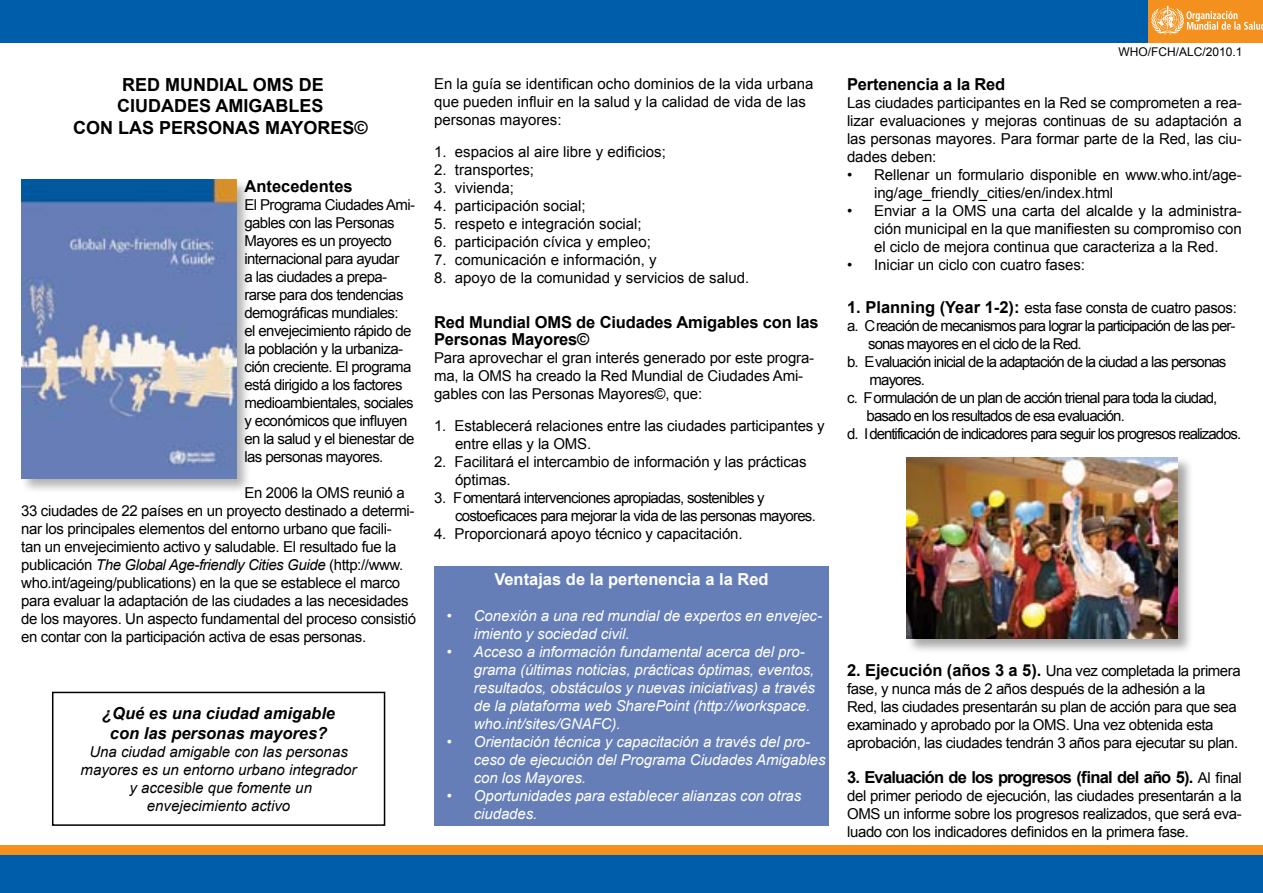
<style>
.page{position:relative;width:1263px;height:893px;background:#fff}
.page>*{position:absolute;margin:0;border:0;box-sizing:border-box;transform-origin:0 0}
.t1{font:700 18px/21.6px "Arial";color:#000;text-align:center}
.t2{font:700 16.5px/16.5px "Arial";letter-spacing:-.01em;color:#000}
.t3{font:700 16.5px "Arial";letter-spacing:-.05em;color:#000}
.t4{font:italic 700 16.5px/19.8px "Arial";color:#000;text-align:center}
.t5{font:700 16.5px "Arial";color:#fff}
.t6{font:15px/18px "Arial";letter-spacing:-.025em;color:#000}
.t7{font:italic 15px/18px "Arial";letter-spacing:-.005em;color:#fff}
.t8{font:15px/18px "Arial";color:#000}
.t9{font:15px "Arial";letter-spacing:-.06em;color:#000}
.t10{font:15px/18px "Arial";letter-spacing:-.005em;color:#000}
.t11{font:italic 15px/18px "Arial";color:#000;text-align:center}
.t12{font:15px/18px "Arial";letter-spacing:-.05em;color:#000}
.t13{font:15px "Arial";letter-spacing:-.065em;color:#000}
.t14{font:12px "Arial";color:#000}
.s1{font-style:italic}
.s2{font-weight:700;font-size:16.5px}
.s3{font-weight:400;font-size:15px}
</style>
<div class="page">
<div style="left:0;top:0;width:1263px;height:43px;background:#005daa"></div>
<div style="left:21px;top:179px;width:231px;height:315px;background:#000;opacity:.3"></div>
<img style="left:21px;top:179px;width:215px;height:300px">
<svg style="left:1148px;top:0;width:115px;height:43px;background:#f5a03e"></svg>
<div style="left:0;top:853px;width:1263px;height:40px;background:#005daa"></div>
<div style="left:0;top:845px;width:1263px;height:9px;background:#f4901d"></div>
<div style="left:434px;top:566px;width:395px;height:260px;background:#657eb7"></div>
<div style="left:52px;top:692px;width:333px;height:134px;border:2px solid #000"></div>
<div style="left:906px;top:457px;width:287px;height:196px;background:#000;opacity:.35"></div>
<img style="left:906px;top:457px;width:271px;height:181px">
<p class="t1" style="left:73px;top:74px;width:296px">RED MUNDIAL OMS DE<br>CIUDADES AMIGABLES<br>CON LAS PERSONAS MAYORES©</p>
<p class="t8" style="left:434px;top:74px;width:381px">En la guía se identifican ocho dominios de la vida urbana que pueden influir en la salud y la calidad de vida de las personas mayores:</p>
<p class="t8" style="left:434px;top:143px;width:233px">1. espacios al aire libre y edificios;</p>
<p class="t8" style="left:434px;top:161px;width:102px">2. transportes;</p>
<p class="t8" style="left:434px;top:179px;width:82px">3. vivienda;</p>
<p class="t8" style="left:434px;top:197px;width:153px">4. participación social;</p>
<p class="t8" style="left:434px;top:215px;width:209px">5. respeto e integración social;</p>
<p class="t8" style="left:434px;top:233px;width:218px">6. participación cívica y empleo;</p>
<p class="t8" style="left:434px;top:251px;width:224px">7. comunicación e información, y</p>
<p class="t8" style="left:434px;top:269px;width:317px">8. apoyo de la comunidad y servicios de salud.</p>
<p class="t2" style="left:434px;top:315px;width:386px">Red Mundial OMS de Ciudades Amigables con las<br>Personas Mayores©</p>
<p class="t6" style="left:434px;top:349px;width:382px">Para aprovechar el gran interés generado por este progra&shy;ma, la OMS ha creado la Red Mundial de Ciudades Ami&shy;gables con las Personas Mayores©, que:</p>
<p class="t6" style="left:455px;top:417px;width:371px;text-indent:-21px">1. Establecerá relaciones entre las ciudades participantes y entre ellas y la OMS.</p>
<p class="t6" style="left:455px;top:453px;width:353px;text-indent:-21px">2. Facilitará el intercambio de información y las prácticas óptimas.</p>
<p class="t12" style="left:455px;top:489px;width:362px;text-indent:-21px">3. Fomentará intervenciones apropiadas, sostenibles y costoeficaces para mejorar la vida de las personas mayores.</p>
<p class="t6" style="left:434px;top:525px;width:310px">4. Proporcionará apoyo técnico y capacitación.</p>
<p class="t2" style="left:244px;top:179px;width:110px">Antecedentes</p>
<p class="t6" style="left:244px;top:196px;width:172px">El Programa Ciudades Ami&shy;gables con las Personas<br>Mayores es un proyecto internacional para ayudar<br>a las ciudades a prepa&shy;rarse para dos tendencias demográficas mundiales:<br>el envejecimiento rápido de la población y la urbaniza&shy;ción creciente. El programa está dirigido a los factores medioambientales, sociales y económicos que influyen en la salud y el bienestar de las personas mayores.</p>
<p class="t6" style="left:21px;top:484px;width:396px;text-indent:223px">En 2006 la OMS reunió a 33 ciudades de 22 países en un proyecto destinado a determi&shy;nar los principales elementos del entorno urbano que facili-<br>tan un envejecimiento activo y saludable. El resultado fue la publicación <span class="s1">The Global Age-friendly Cities Guide</span> (http://www. who.int/ageing/publications) en la que se establece el marco para evaluar la adaptación de las ciudades a las necesidades de los mayores. Un aspecto fundamental del proceso consistió en contar con la participación activa de esas personas.</p>
<p class="t5" style="left:494px;top:568px;width:276px">Ventajas de la pertenencia a la Red</p>
<p class="t7" style="left:474px;top:607px;width:350px;text-indent:-27px">• Conexión a una red mundial de expertos en envejec&shy;imiento y sociedad civil.</p>
<p class="t7" style="left:474px;top:643px;width:343px;text-indent:-27px">• Acceso a información fundamental acerca del pro&shy;grama (últimas noticias, prácticas óptimas, eventos, resultados, obstáculos y nuevas iniciativas) a través de la plataforma web SharePoint (http://workspace. who.int/sites/GNAFC).</p>
<p class="t7" style="left:474px;top:733px;width:353px;text-indent:-27px">• Orientación técnica y capacitación a través del pro&shy;ceso de ejecución del Programa Ciudades Amigables con los Mayores.</p>
<p class="t7" style="left:474px;top:787px;width:329px;text-indent:-27px">• Oportunidades para establecer alianzas con otras ciudades.</p>
<p class="t4" style="left:102px;top:704px;width:234px">¿Qué es una ciudad amigable con las personas mayores?</p>
<p class="t11" style="left:81px;top:743px;width:277px">Una ciudad amigable con las personas mayores es un entorno urbano integrador y accesible que fomente un envejecimiento activo</p>
<p class="t14" style="left:1118px;top:43px;width:126px">WHO/FCH/ALC/2010.1</p>
<p class="t2" style="left:847px;top:76px;width:160px">Pertenencia a la Red</p>
<p class="t6" style="left:847px;top:94px;width:396px;text-align:justify">Las ciudades participantes en la Red se comprometen a rea&shy;lizar evaluaciones y mejoras continuas de su adaptación a las personas mayores. Para formar parte de la Red, las ciu&shy;dades deben:</p>
<p class="t10" style="left:874px;top:166px;width:369px;text-indent:-27px">• Rellenar un formulario disponible en www.who.int/age&shy;ing/age_friendly_cities/en/index.html</p>
<p class="t6" style="left:874px;top:202px;width:369px;text-align:justify;text-indent:-27px">• Enviar a la OMS una carta del alcalde y la administra&shy;ción municipal en la que manifiesten su compromiso con el ciclo de mejora continua que caracteriza a la Red.</p>
<p class="t10" style="left:847px;top:256px;width:239px">• Iniciar un ciclo con cuatro fases:</p>
<p class="t6" style="left:847px;top:299px;width:391px"><span class="s2">1. Planning (Year 1-2):</span> esta fase consta de cuatro pasos:</p>
<p class="t9" style="left:847px;top:316px;width:390px">a. Creación de mecanismos para lograr la participación de las per-</p>
<p class="t9" style="left:868px;top:334px;width:215px">sonas mayores en el ciclo de la Red.</p>
<p class="t9" style="left:847px;top:352px;width:381px">b. Evaluación inicial de la adaptación de la ciudad a las personas</p>
<p class="t9" style="left:870px;top:370px;width:57px">mayores.</p>
<p class="t9" style="left:847px;top:388px;width:372px">c. Formulación de un plan de acción trienal para toda la ciudad,</p>
<p class="t9" style="left:867px;top:406px;width:260px">basado en los resultados de esa evaluación.</p>
<p class="t13" style="left:847px;top:424px;width:396px">d. Identificación de indicadores para seguir los progresos realizados.</p>
<p class="t6" style="left:847px;top:662px;width:395px"><span class="s2">2. Ejecución (años 3 a 5).</span> Una vez completada la primera fase, y nunca más de 2 años después de la adhesión a la<br>Red, las ciudades presentarán su plan de acción para que sea examinado y aprobado por la OMS. Una vez obtenida esta aprobación, las ciudades tendrán 3 años para ejecutar su plan.</p>
<p class="t3" style="left:847px;top:766px;width:396px">3. Evaluación de los progresos (final del año 5). <span class="s3">Al final</span></p>
<p class="t6" style="left:847px;top:787px;width:396px;text-align:justify">del primer periodo de ejecución, las ciudades presentarán a la OMS un informe sobre los progresos realizados, que será eva&shy;luado con los indicadores definidos en la primera fase.</p>
</div>
